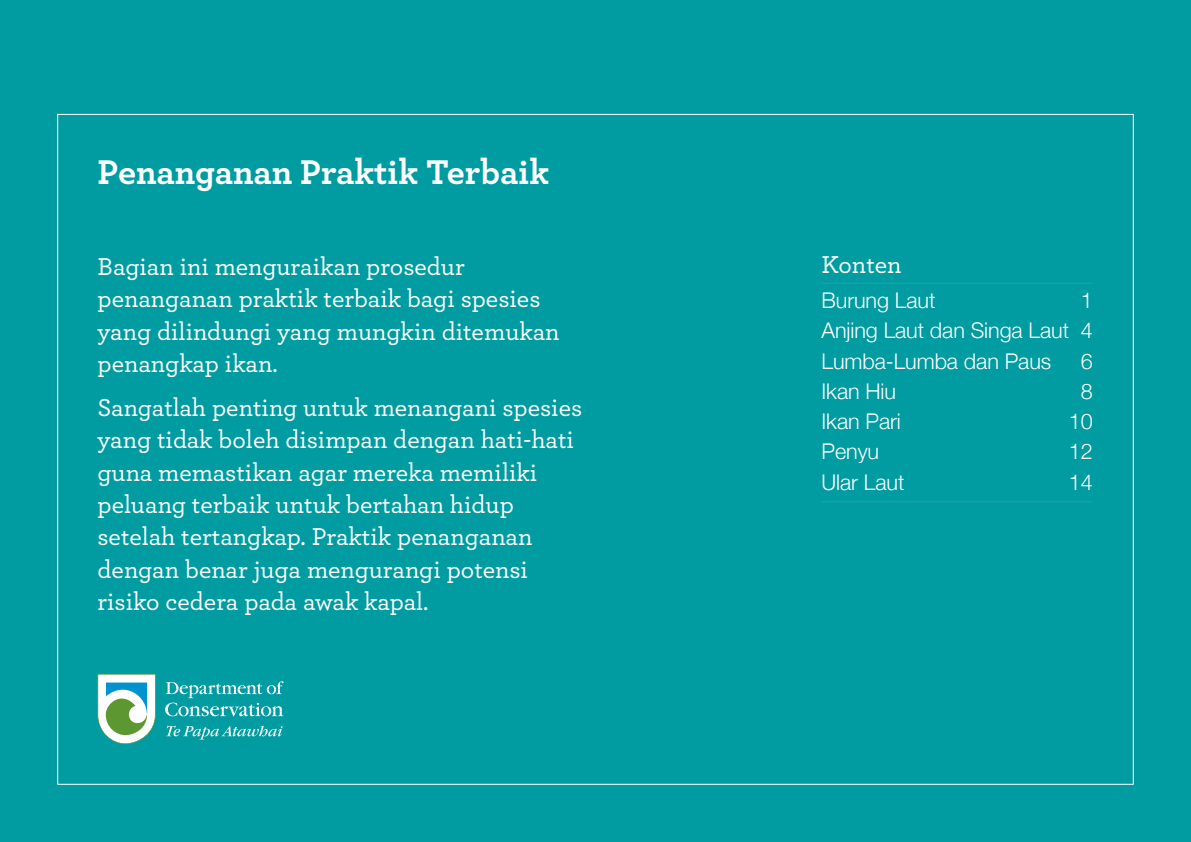
<style>
.page{position:relative;width:1191px;height:842px;background:#009ca1}
.page>*{position:absolute;margin:0;border:0;box-sizing:border-box;transform-origin:0 0}
.t1{font:700 36px "Archer";color:#fff}
.t2{font:500 25.6px/32.4px "Archer";color:#fff}
.t3{font:300 21.6px "Helvetica Neue LT Std";letter-spacing:-.005em;color:#fff}
</style>
<div class="page">
<hr style="left:821px;top:283px;width:271px;height:1px;background:#22a4a9">
<hr style="left:821px;top:501px;width:271px;height:1px;background:#22a4a9">
<svg style="left:98px;top:674px;width:58px;height:70px;background:#a0cfbd"></svg>
<svg style="left:166px;top:725px;width:116px;height:15px"></svg>
<svg style="left:165px;top:681px;width:118px;height:35px"></svg>
<p class="t1" style="left:98px;top:143px;width:453px">Penanganan Praktik Terbaik</p>
<p class="t2" style="left:98px;top:249px;width:464px">Bagian ini menguraikan prosedur penanganan praktik terbaik bagi spesies yang dilindungi yang mungkin ditemukan penangkap ikan.</p>
<p class="t2" style="left:98px;top:390px;width:486px">Sangatlah penting untuk menangani spesies yang tidak boleh disimpan dengan hati-hati guna memastikan agar mereka memiliki peluang terbaik untuk bertahan hidup setelah tertangkap. Praktik penanganan dengan benar juga mengurangi potensi risiko cedera pada awak kapal.</p>
<p class="t2" style="left:821px;top:247px;width:81px">Konten</p>
<p class="t3" style="left:821px;top:287px;width:115px">Burung Laut</p>
<p class="t3" style="left:1080px;top:287px;width:14px">1</p>
<p class="t3" style="left:821px;top:317px;width:272px">Anjing Laut dan Singa Laut 4</p>
<p class="t3" style="left:821px;top:348px;width:231px">Lumba-Lumba dan Paus</p>
<p class="t3" style="left:1080px;top:348px;width:14px">6</p>
<p class="t3" style="left:821px;top:378px;width:76px">Ikan Hiu</p>
<p class="t3" style="left:1080px;top:378px;width:14px">8</p>
<p class="t3" style="left:821px;top:408px;width:81px">Ikan Pari</p>
<p class="t3" style="left:1068px;top:408px;width:25px">10</p>
<p class="t3" style="left:821px;top:438px;width:59px">Penyu</p>
<p class="t3" style="left:1068px;top:438px;width:25px">12</p>
<p class="t3" style="left:821px;top:469px;width:84px">Ular Laut</p>
<p class="t3" style="left:1068px;top:469px;width:25px">14</p>
</div>
